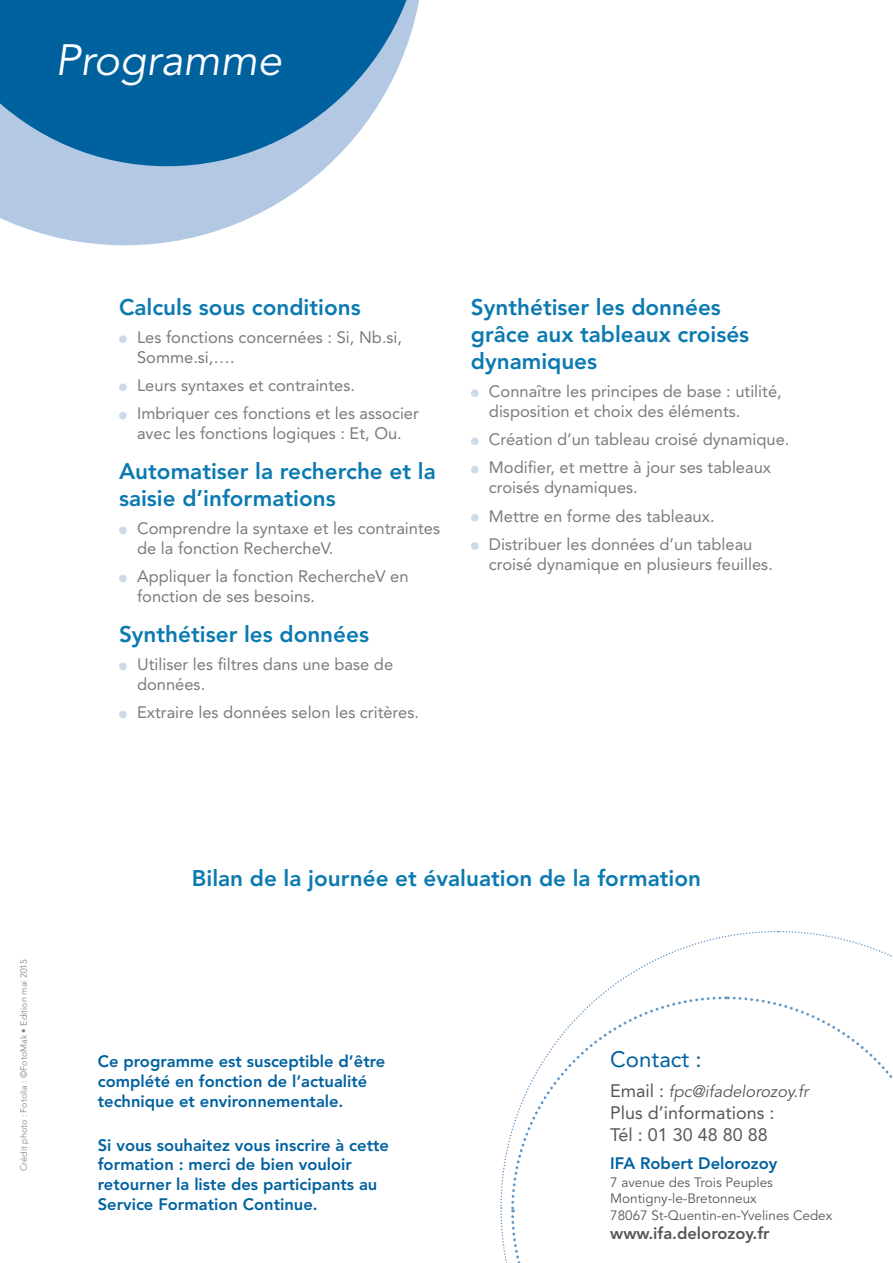
<style>
.page{position:relative;width:893px;height:1263px;background:#fff}
.page>*{position:absolute;margin:0;border:0;box-sizing:border-box;transform-origin:0 0}
.t1{font:italic 43.5px "Avenir LT Std";color:#fff}
.t2{font:800 22.5px/27px "Avenir LT Std";color:#0b7ab1}
.t3{font:22.2px "Avenir LT Std";color:#00619f}
.t4{font:18px/21.6px "Avenir LT Std";color:#575756}
.t5{font:16.5px/19.8px "Avenir LT Std";color:#7c7b7b}
.t6{font:800 16.5px/19.8px "Avenir LT Std";color:#00619f}
.t7{font:italic 16.5px "Avenir LT Std";color:#575756}
.t8{font:800 16.5px "Avenir LT Std";color:#575756}
.t9{font:13.5px/16.2px "Avenir LT Std";color:#575756}
.t10{font:300 9px "Avenir LT Std";color:#7c7b7b}
.s1{font-style:normal;font-size:18px}
</style>
<div class="page">
<svg style="left:0;top:166px;width:327px;height:79px;fill:#b3c8e2"></svg>
<svg style="left:0;top:0;width:419px;height:166px;background:#307db1"></svg>
<svg style="left:500px;top:930px;width:393px;height:333px"></svg>
<div style="left:119px;top:335px;width:8px;height:8px;background:#cddaec;border-radius:50%"></div>
<div style="left:119px;top:383px;width:8px;height:8px;background:#cddaec;border-radius:50%"></div>
<div style="left:119px;top:412px;width:8px;height:7px;background:#cddaec;border-radius:50%"></div>
<div style="left:119px;top:527px;width:8px;height:7px;background:#cddaec;border-radius:50%"></div>
<div style="left:119px;top:575px;width:8px;height:7px;background:#cddaec;border-radius:50%"></div>
<div style="left:119px;top:663px;width:8px;height:7px;background:#cddaec;border-radius:50%"></div>
<div style="left:119px;top:711px;width:8px;height:7px;background:#cddaec;border-radius:50%"></div>
<div style="left:471px;top:389px;width:8px;height:8px;background:#cddaec;border-radius:50%"></div>
<div style="left:471px;top:437px;width:8px;height:8px;background:#cddaec;border-radius:50%"></div>
<div style="left:471px;top:466px;width:8px;height:7px;background:#cddaec;border-radius:50%"></div>
<div style="left:471px;top:514px;width:8px;height:7px;background:#cddaec;border-radius:50%"></div>
<div style="left:471px;top:542px;width:8px;height:8px;background:#cddaec;border-radius:50%"></div>
<h1 class="t1" style="left:55px;top:35px;width:228px">Programme</h1>
<p class="t10" style="left:18px;top:1171px;width:213px;rotate:-90deg">Crédit photo : Fotolia : ©FotoMak • Edition mai 2015</p>
<h2 class="t2" style="left:119px;top:293px;width:243px">Calculs sous conditions</h2>
<p class="t5" style="left:137px;top:327px;width:267px">Les fonctions concernées : Si, Nb.si,<br>Somme.si,….</p>
<p class="t5" style="left:137px;top:371px;width:283px;line-height:28.3px">Leurs syntaxes et contraintes.<br>Imbriquer ces fonctions et les associer</p>
<p class="t5" style="left:137px;top:424px;width:266px">avec les fonctions logiques : Et, Ou.</p>
<h2 class="t2" style="left:119px;top:458px;width:318px">Automatiser la recherche et la saisie d’informations</h2>
<p class="t5" style="left:137px;top:519px;width:304px">Comprendre la syntaxe et les contraintes de la fonction RechercheV.</p>
<p class="t5" style="left:137px;top:567px;width:273px">Appliquer la fonction RechercheV en fonction de ses besoins.</p>
<h2 class="t2" style="left:119px;top:621px;width:251px">Synthétiser les données</h2>
<p class="t5" style="left:137px;top:655px;width:258px">Utiliser les filtres dans une base de données.</p>
<p class="t5" style="left:137px;top:703px;width:283px">Extraire les données selon les critères.</p>
<h2 class="t2" style="left:471px;top:293px;width:280px">Synthétiser les données grâce aux tableaux croisés dynamiques</h2>
<p class="t5" style="left:489px;top:381px;width:294px">Connaître les principes de base : utilité, disposition et choix des éléments.</p>
<p class="t5" style="left:489px;top:425px;width:302px;line-height:28.3px">Création d’un tableau croisé dynamique.<br>Modifier, et mettre à jour ses tableaux</p>
<p class="t5" style="left:489px;top:473px;width:265px;line-height:28.3px">croisés dynamiques.<br>Mettre en forme des tableaux.<br>Distribuer les données d’un tableau</p>
<p class="t5" style="left:489px;top:554px;width:285px">croisé dynamique en plusieurs feuilles.</p>
<h2 class="t2" style="left:192px;top:864px;width:511px">Bilan de la journée et évaluation de la formation</h2>
<p class="t6" style="left:98px;top:1051px;width:289px">Ce programme est susceptible d’être complété en fonction de l’actualité technique et environnementale.</p>
<p class="t6" style="left:98px;top:1135px;width:293px">Si vous souhaitez vous inscrire à cette formation : merci de bien vouloir retourner la liste des participants au Service Formation Continue.</p>
<h3 class="t3" style="left:610px;top:1046px;width:93px">Contact :</h3>
<p class="t7" style="left:610px;top:1082px;width:200px"><span class="s1">Email :</span> fpc@ifadelorozoy.fr</p>
<p class="t4" style="left:610px;top:1102px;width:166px">Plus d’informations :<br>Tél : 01 30 48 80 88</p>
<p class="t6" style="left:610px;top:1153px;width:169px">IFA Robert Delorozoy</p>
<p class="t9" style="left:610px;top:1175px;width:224px">7 avenue des Trois Peuples<br>Montigny-le-Bretonneux<br>78067 St-Quentin-en-Yvelines Cedex</p>
<p class="t8" style="left:610px;top:1224px;width:161px">www.ifa.delorozoy.fr</p>
</div>
